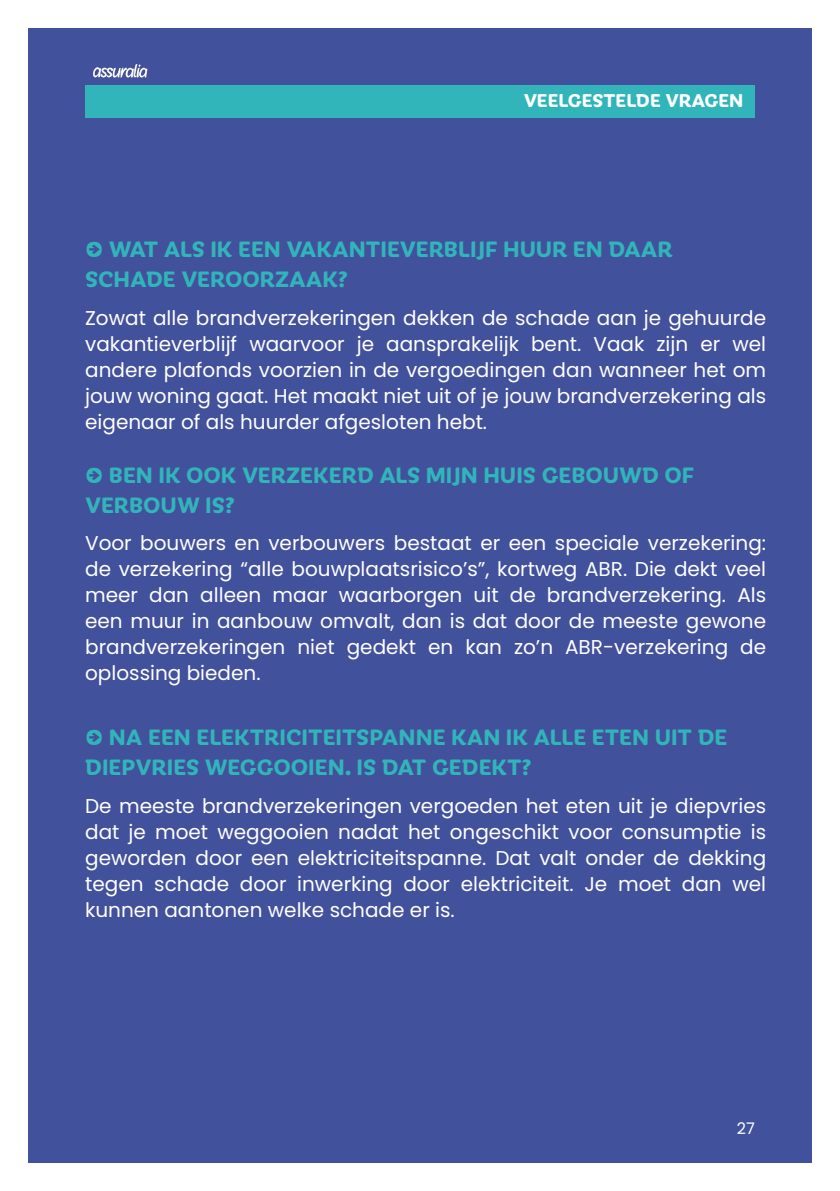
<style>
.page{position:relative;width:840px;height:1191px;background:#fff}
.page>*{position:absolute;margin:0;border:0;box-sizing:border-box;transform-origin:0 0}
.t1{font:700 24px/30px "Iskra";color:#31b5ba}
.t2{font:20px/26px "Poppins";color:#fff;text-align:justify}
.t3{font:700 20px "Iskra";color:#fff}
.t4{font:16px "Poppins";color:#fff}
</style>
<div class="page">
<div style="left:28px;top:28px;width:783px;height:1134px;background:#42519b"></div>
<div style="left:85px;top:85px;width:669px;height:33px;background:#31b5ba"></div>
<img style="left:92px;top:64px;width:56px;height:14px">
<p class="t3" style="left:523px;top:86px;width:221px">VEELGESTELDE VRAGEN</p>
<p class="t1" style="left:85px;top:233px;width:588px">C WAT ALS IK EEN VAKANTIEVERBLIJF HUUR EN DAAR<br>SCHADE VEROORZAAK?</p>
<p class="t2" style="left:85px;top:305px;width:682px">Zowat alle brandverzekeringen dekken de schade aan je gehuurde vakantieverblijf waarvoor je aansprakelijk bent. Vaak zijn er wel andere plafonds voorzien in de vergoedingen dan wanneer het om jouw woning gaat. Het maakt niet uit of je jouw brandverzekering als eigenaar of als huurder afgesloten hebt.</p>
<p class="t1" style="left:85px;top:458px;width:610px">C BEN IK OOK VERZEKERD ALS MIJN HUIS GEBOUWD OF<br>VERBOUW IS?</p>
<p class="t2" style="left:85px;top:530px;width:682px">Voor bouwers en verbouwers bestaat er een speciale verzekering: de verzekering “alle bouwplaatsrisico’s”, kortweg ABR. Die dekt veel meer dan alleen maar waarborgen uit de brandverzekering. Als een muur in aanbouw omvalt, dan is dat door de meeste gewone brandverzekeringen niet gedekt en kan zo’n ABR-verzekering de oplossing bieden.</p>
<p class="t1" style="left:85px;top:721px;width:643px">C NA EEN ELEKTRICITEITSPANNE KAN IK ALLE ETEN UIT DE<br>DIEPVRIES WEGGOOIEN. IS DAT GEDEKT?</p>
<p class="t2" style="left:85px;top:793px;width:682px">De meeste brandverzekeringen vergoeden het eten uit je diepvries dat je moet weggooien nadat het ongeschikt voor consumptie is geworden door een elektriciteitspanne. Dat valt onder de dekking tegen schade door inwerking door elektriciteit. Je moet dan wel kunnen aantonen welke schade er is.</p>
<p class="t4" style="left:736px;top:1119px;width:19px">27</p>
</div>
